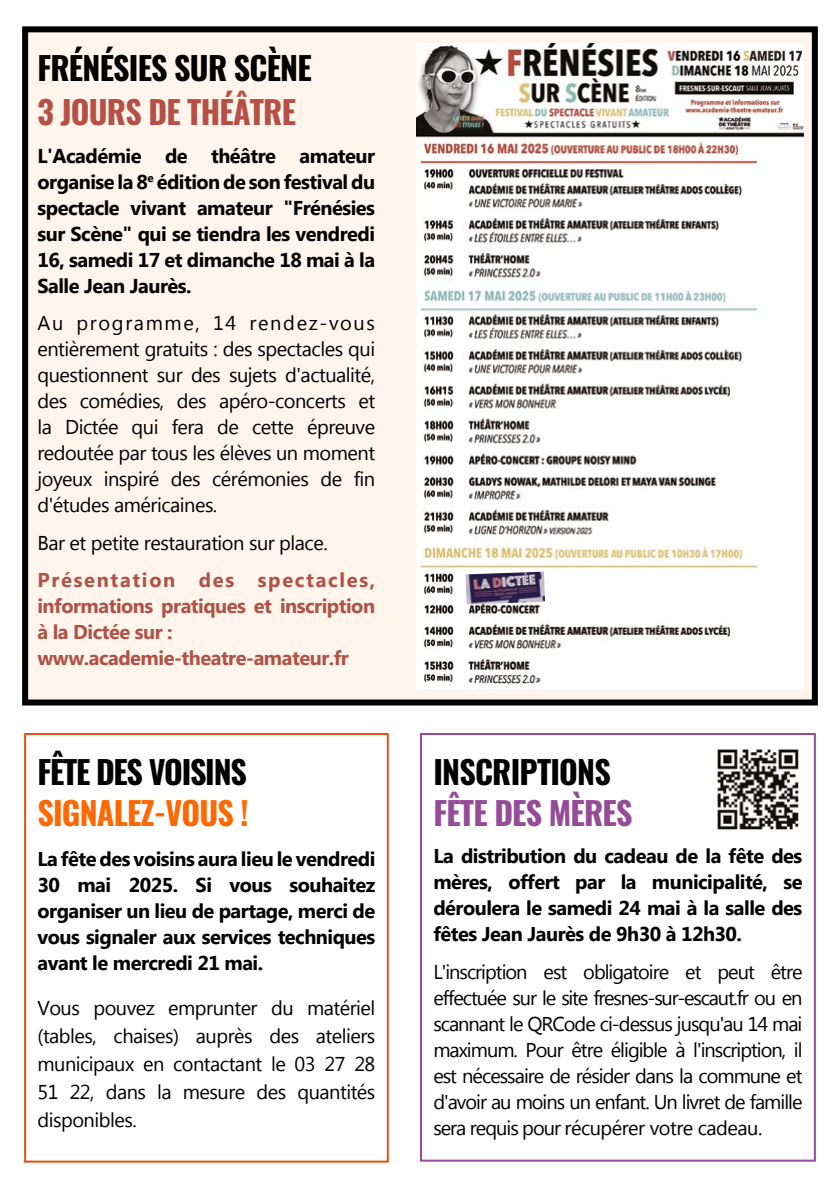
<style>
.page{position:relative;width:840px;height:1191px;background:#fff}
.page>*{position:absolute;margin:0;border:0;box-sizing:border-box;transform-origin:0 0}
.t1{font:700 32px "Oswald";letter-spacing:-.025em;color:#000}
.t2{font:700 32px "Oswald";letter-spacing:-.025em;color:#b65044}
.t3{font:700 32px "Oswald";letter-spacing:-.025em;color:#fd6802}
.t4{font:700 32px "Oswald";letter-spacing:-.025em;color:#954b97}
.t5{font:20px/26px "Microsoft New Tai Lue";letter-spacing:-.025em;color:#000;text-align:justify}
.t6{font:700 20px/26px "Microsoft New Tai Lue";letter-spacing:-.025em;color:#000;text-align:justify}
.t7{font:700 20px/26px "Microsoft New Tai Lue";letter-spacing:-.025em;color:#b05246;text-align:justify}
</style>
<div class="page">
<div style="left:22px;top:26px;width:795px;height:679px;background:#fff5ec;border:6px solid #000"></div>
<img style="left:416px;top:44px;width:387px;height:644px">
<img style="left:465px;top:571px;width:79px;height:33px">
<div style="left:420px;top:733px;width:395px;height:428px;border:2px solid #954b97"></div>
<div style="left:24px;top:733px;width:364px;height:429px;border:2px solid #e84f12"></div>
<img style="left:716px;top:749px;width:83px;height:81px">
<p class="t1" style="left:37px;top:52px;width:275px">FRÉNÉSIES SUR SCÈNE</p>
<p class="t2" style="left:37px;top:95px;width:260px">3 JOURS DE THÉÂTRE</p>
<p class="t6" style="left:37px;top:144px;width:339px">L'Académie de théâtre amateur organise la 8<sup>e</sup> édition de son festival du spectacle vivant amateur "Frénésies sur Scène" qui se tiendra les vendredi 16, samedi 17 et dimanche 18 mai à la Salle Jean Jaurès.</p>
<p class="t5" style="left:37px;top:312px;width:339px">Au programme, 14 rendez-vous entièrement gratuits : des spectacles qui questionnent sur des sujets d'actualité, des comédies, des apéro-concerts et la Dictée qui fera de cette épreuve redoutée par tous les élèves un moment joyeux inspiré des cérémonies de fin d'études américaines.</p>
<p class="t5" style="left:37px;top:531px;width:291px">Bar et petite restauration sur place.</p>
<p class="t7" style="left:37px;top:568px;width:339px">Présentation des spectacles, informations pratiques et inscription à la Dictée sur :</p>
<p class="t7" style="left:37px;top:646px;width:313px">www.academie-theatre-amateur.fr</p>
<p class="t1" style="left:37px;top:755px;width:211px">FÊTE DES VOISINS</p>
<p class="t3" style="left:37px;top:796px;width:213px">SIGNALEZ-VOUS !</p>
<p class="t6" style="left:37px;top:847px;width:339px">La fête des voisins aura lieu le vendredi 30 mai 2025. Si vous souhaitez organiser un lieu de partage, merci de vous signaler aux services techniques avant le mercredi 21 mai.</p>
<p class="t5" style="left:37px;top:995px;width:339px;line-height:28px">Vous pouvez emprunter du matériel (tables, chaises) auprès des ateliers municipaux en contactant le 03 27 28<br>51 22, dans la mesure des quantités disponibles.</p>
<p class="t1" style="left:433px;top:755px;width:179px">INSCRIPTIONS</p>
<p class="t4" style="left:433px;top:796px;width:201px">FÊTE DES MÈRES</p>
<p class="t6" style="left:433px;top:845px;width:370px">La distribution du cadeau de la fête des mères, offert par la municipalité, se déroulera le samedi 24 mai à la salle des fêtes Jean Jaurès de 9h30 à 12h30.</p>
<p class="t5" style="left:433px;top:960px;width:370px">L'inscription est obligatoire et peut être effectuée sur le site fresnes-sur-escaut.fr ou en scannant le QRCode ci-dessus jusqu'au 14 mai maximum. Pour être éligible à l'inscription, il est nécessaire de résider dans la commune et d'avoir au moins un enfant. Un livret de famille sera requis pour récupérer votre cadeau.</p>
</div>
